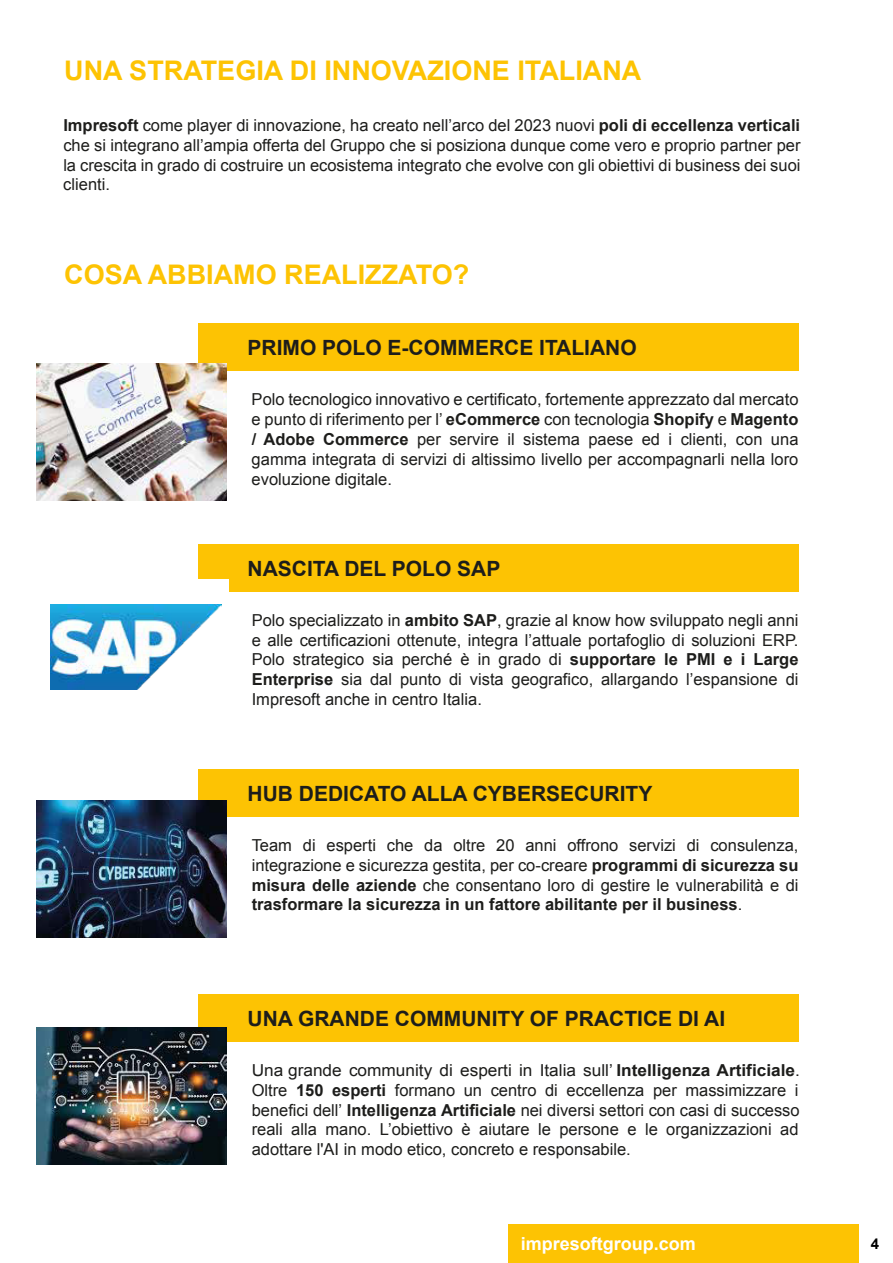
<style>
.page{position:relative;width:893px;height:1263px;background:#fff}
.page>*{position:absolute;margin:0;border:0;box-sizing:border-box;transform-origin:0 0}
.t1{font:700 27px "Arial";color:#fdc303}
.t2{font:700 21px "Arial";color:#1d1d1b}
.t3{font:700 18px "Arial";color:#fff}
.t4{font:16.5px/19.8px "Arial";color:#1d1d1b;text-align:justify}
.t5{font:16.5px/19.8px "Arial";color:#1d1d1b;text-align:justify;scale:1.04 1}
.t6{font:700 15px "Arial";color:#000}
.s1{font-weight:700}
</style>
<div class="page">
<div style="left:509px;top:1224px;width:350px;height:39px;background:#fdc303"></div>
<div style="left:198px;top:994px;width:600px;height:48px;background:#fdc303"></div>
<img style="left:36px;top:1027px;width:191px;height:137px">
<div style="left:198px;top:769px;width:600px;height:48px;background:#fdc303"></div>
<img style="left:36px;top:801px;width:191px;height:137px">
<div style="left:198px;top:544px;width:600px;height:48px;background:#fdc303"></div>
<div style="left:38px;top:579px;width:191px;height:137px;background:#fff"></div>
<img style="left:50px;top:604px;width:172px;height:85px">
<div style="left:198px;top:324px;width:600px;height:47px;background:#fdc303"></div>
<img style="left:36px;top:364px;width:191px;height:136px">
<h1 class="t1" style="left:64px;top:53px;width:579px">UNA STRATEGIA DI INNOVAZIONE ITALIANA</h1>
<p class="t4" style="left:63px;top:116px;width:739px"><span class="s1">Impresoft</span> come player di innovazione, ha creato nell’arco del 2023 nuovi <span class="s1">poli di eccellenza verticali </span>che si integrano all’ampia offerta del Gruppo che si posiziona dunque come vero e proprio partner per la crescita in grado di costruire un ecosistema integrato che evolve con gli obiettivi di business dei suoi clienti.</p>
<h1 class="t1" style="left:64px;top:257px;width:407px">COSA ABBIAMO REALIZZATO?</h1>
<p class="t2" style="left:248px;top:334px;width:391px">PRIMO POLO E-COMMERCE ITALIANO</p>
<p class="t4" style="left:252px;top:390px;width:548px">Polo tecnologico innovativo e certificato, fortemente apprezzato dal mercato e punto di riferimento per l’ <span class="s1">eCommerce</span> con tecnologia <span class="s1">Shopify</span> e <span class="s1">Magento / Adobe Commerce</span> per servire il sistema paese ed i clienti, con una gamma integrata di servizi di altissimo livello per accompagnarli nella loro evoluzione digitale.</p>
<p class="t2" style="left:248px;top:554px;width:254px">NASCITA DEL POLO SAP</p>
<p class="t4" style="left:252px;top:610px;width:548px">Polo specializzato in <span class="s1">ambito SAP</span>, grazie al know how sviluppato negli anni e alle certificazioni ottenute, integra l’attuale portafoglio di soluzioni ERP.<br>Polo strategico sia perché è in grado di <span class="s1">supportare le PMI e i Large Enterprise</span> sia dal punto di vista geografico, allargando l’espansione di Impresoft anche in centro Italia.</p>
<p class="t2" style="left:248px;top:779px;width:406px">HUB DEDICATO ALLA CYBERSECURITY</p>
<p class="t4" style="left:252px;top:835px;width:548px">Team di esperti che da oltre 20 anni offrono servizi di consulenza, integrazione e sicurezza gestita, per co-creare <span class="s1">programmi di sicurezza su misura delle aziende</span> che consentano loro di gestire le vulnerabilità e di <span class="s1">trasformare la sicurezza in un fattore abilitante per il business</span>.</p>
<p class="t2" style="left:248px;top:1004px;width:479px">UNA GRANDE COMMUNITY OF PRACTICE DI AI</p>
<p class="t5" style="left:252px;top:1060px;width:529px">Una grande community di esperti in Italia sull’ <span class="s1">Intelligenza Artificiale</span>.<br>Oltre <span class="s1">150 esperti</span> formano un centro di eccellenza per massimizzare i benefici dell’ <span class="s1">Intelligenza Artificiale</span> nei diversi settori con casi di successo reali alla mano. L’obiettivo è aiutare le persone e le organizzazioni ad adottare l'AI in modo etico, concreto e responsabile.</p>
<p class="t3" style="left:521px;top:1232px;width:177px">impresoftgroup.com</p>
<p class="t6" style="left:871px;top:1234px;width:10px">4</p>
</div>
